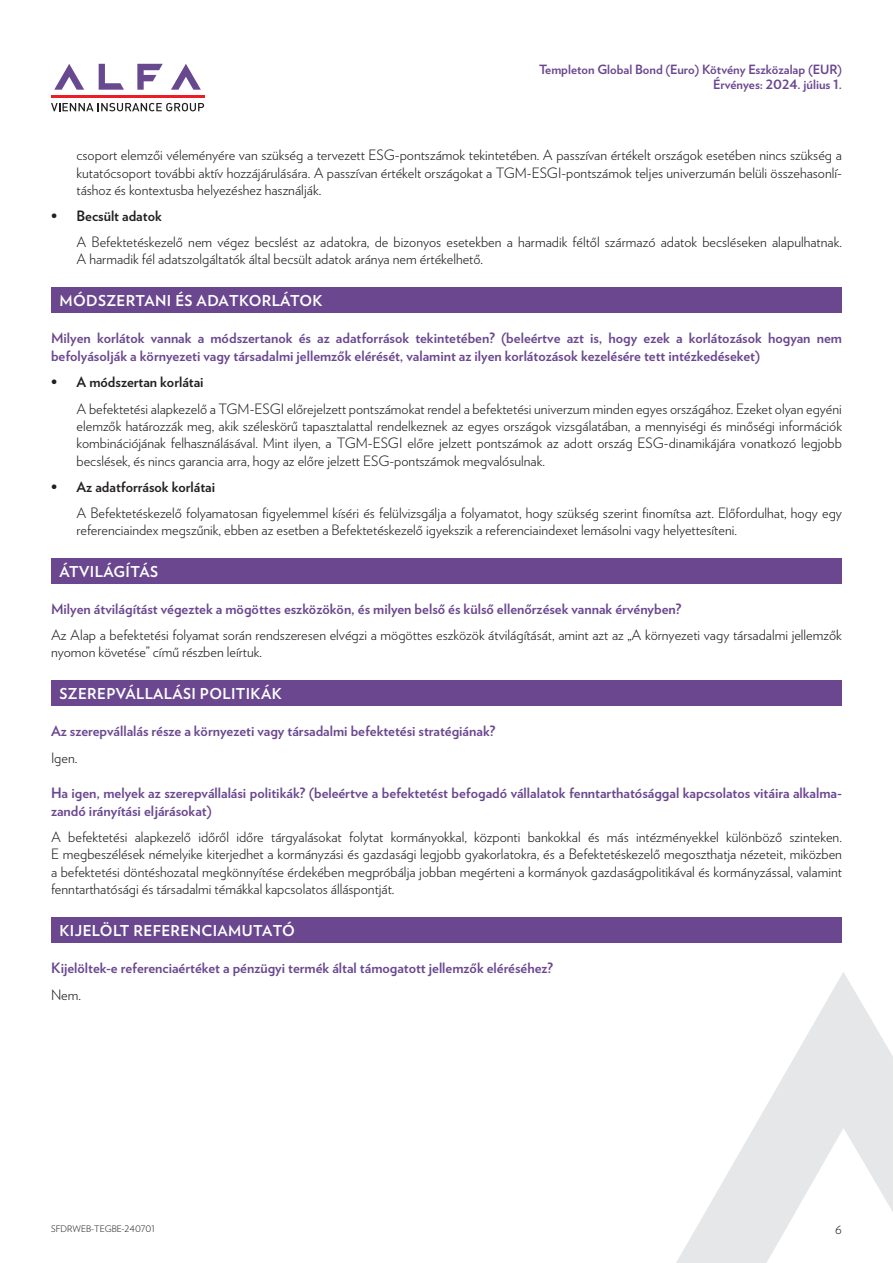
<style>
.page{position:relative;width:893px;height:1263px;background:#fff}
.page>*{position:absolute;margin:0;border:0;box-sizing:border-box;transform-origin:0 0}
.t1{font:700 15px "Verlag";letter-spacing:.025em;color:#fff}
.t2{font:300 14.25px/17.4px "Verlag";color:#231f20;text-align:justify}
.t3{font:700 14.25px/18px "Verlag";color:#6a478f}
.t4{font:700 14.25px "Verlag";color:#231f20}
.t5{font:700 12.75px/15px "Verlag";color:#6a478f;text-align:right}
.t6{font:300 11.25px "Verlag";color:#231f20}
.t7{font:300 9px "Verlag";color:#231f20}
</style>
<div class="page">
<svg style="left:171px;top:64px;width:30px;height:26px"></svg>
<svg style="left:137px;top:64px;width:26px;height:26px"></svg>
<svg style="left:99px;top:64px;width:25px;height:26px"></svg>
<svg style="left:54px;top:64px;width:30px;height:26px"></svg>
<hr style="left:51px;top:95px;width:153px;height:3px;background:#ee1d23">
<svg style="left:51px;top:103px;width:153px;height:8px"></svg>
<svg style="left:676px;top:972px;width:217px;height:291px"></svg>
<div style="left:51px;top:288px;width:791px;height:25px;background:#6a478f"></div>
<div style="left:51px;top:558px;width:791px;height:26px;background:#6a478f"></div>
<div style="left:51px;top:681px;width:791px;height:25px;background:#6a478f"></div>
<div style="left:51px;top:917px;width:791px;height:26px;background:#6a478f"></div>
<p class="t5" style="left:539px;top:61px;width:304px">Templeton Global Bond (Euro) Kötvény Eszközalap (EUR)<br>Érvényes: 2024. július 1.</p>
<p class="t2" style="left:77px;top:146px;width:767px">csoport elemzői véleményére van szükség a tervezett ESG-pontszámok tekintetében. A passzívan értékelt országok esetében nincs szükség a kutatócsoport további aktív hozzájárulására. A passzívan értékelt országokat a TGM-ESGI-pontszámok teljes univerzumán belüli összehasonlí&shy;táshoz és kontextusba helyezéshez használják.</p>
<p class="t4" style="left:51px;top:205px;width:112px">• Becsült adatok</p>
<p class="t2" style="left:77px;top:232px;width:767px">A Befektetéskezelő nem végez becslést az adatokra, de bizonyos esetekben a harmadik féltől származó adatok becsléseken alapulhatnak.<br>A harmadik fél adatszolgáltatók által becsült adatok aránya nem értékelhető.</p>
<p class="t1" style="left:60px;top:289px;width:265px">MÓDSZERTANI ÉS ADATKORLÁTOK</p>
<p class="t3" style="left:51px;top:328px;width:792px">Milyen korlátok vannak a módszertanok és az adatforrások tekintetében? (beleértve azt is, hogy ezek a korlátozások hogyan nem befolyásolják a környezeti vagy társadalmi jellemzők elérését, valamint az ilyen korlátozások kezelésére tett intézkedéseket)</p>
<p class="t4" style="left:51px;top:371px;width:154px">• A módszertan korlátai</p>
<p class="t2" style="left:77px;top:399px;width:767px">A befektetési alapkezelő a TGM-ESGI előrejelzett pontszámokat rendel a befektetési univerzum minden egyes országához. Ezeket olyan egyéni elemzők határozzák meg, akik széleskörű tapasztalattal rendelkeznek az egyes országok vizsgálatában, a mennyiségi és minőségi információk kombinációjának felhasználásával. Mint ilyen, a TGM-ESGI előre jelzett pontszámok az adott ország ESG-dinamikájára vonatkozó legjobb becslések, és nincs garancia arra, hogy az előre jelzett ESG-pontszámok megvalósulnak.</p>
<p class="t4" style="left:51px;top:475px;width:166px">• Az adatforrások korlátai</p>
<p class="t2" style="left:77px;top:503px;width:767px">A Befektetéskezelő folyamatosan figyelemmel kíséri és felülvizsgálja a folyamatot, hogy szükség szerint finomítsa azt. Előfordulhat, hogy egy referenciaindex megszűnik, ebben az esetben a Befektetéskezelő igyekszik a referenciaindexet lemásolni vagy helyettesíteni.</p>
<p class="t1" style="left:60px;top:560px;width:100px">ÁTVILÁGÍTÁS</p>
<p class="t3" style="left:51px;top:599px;width:632px">Milyen átvilágítást végeztek a mögöttes eszközökön, és milyen belső és külső ellenőrzések vannak érvényben?</p>
<p class="t2" style="left:51px;top:625px;width:792px">Az Alap a befektetési folyamat során rendszeresen elvégzi a mögöttes eszközök átvilágítását, amint azt az „A környezeti vagy társadalmi jellemzők nyomon követése” című részben leírtuk.</p>
<p class="t1" style="left:60px;top:682px;width:224px">SZEREPVÁLLALÁSI POLITIKÁK</p>
<p class="t3" style="left:51px;top:721px;width:446px">Az szerepvállalás része a környezeti vagy társadalmi befektetési stratégiának?</p>
<p class="t2" style="left:51px;top:748px;width:28px">Igen.</p>
<p class="t3" style="left:51px;top:783px;width:792px">Ha igen, melyek az szerepvállalási politikák? (beleértve a befektetést befogadó vállalatok fenntarthatósággal kapcsolatos vitáira alkalma&shy;zandó irányítási eljárásokat)</p>
<p class="t2" style="left:51px;top:827px;width:792px">A befektetési alapkezelő időről időre tárgyalásokat folytat kormányokkal, központi bankokkal és más intézményekkel különböző szinteken.<br>E megbeszélések némelyike kiterjedhet a kormányzási és gazdasági legjobb gyakorlatokra, és a Befektetéskezelő megoszthatja nézeteit, miközben a befektetési döntéshozatal megkönnyítése érdekében megpróbálja jobban megérteni a kormányok gazdaságpolitikával és kormányzással, valamint fenntarthatósági és társadalmi témákkal kapcsolatos álláspontját.</p>
<p class="t1" style="left:60px;top:919px;width:237px">KIJELÖLT REFERENCIAMUTATÓ</p>
<p class="t3" style="left:51px;top:958px;width:504px">Kijelöltek-e referenciaértéket a pénzügyi termék által támogatott jellemzők eléréséhez?</p>
<p class="t2" style="left:51px;top:985px;width:32px">Nem.</p>
<p class="t7" style="left:51px;top:1222px;width:105px">SFDRWEB-TEGBE-240701</p>
<p class="t6" style="left:835px;top:1221px;width:8px">6</p>
</div>
